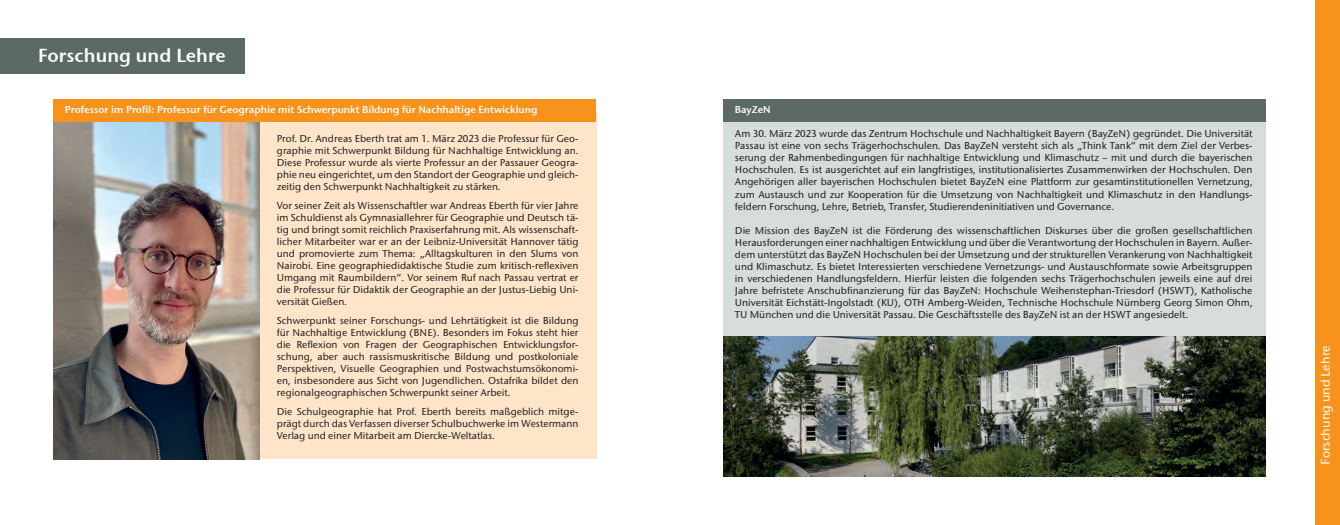
<style>
.page{position:relative;width:1340px;height:525px;background:#fff}
.page>*{position:absolute;margin:0;border:0;box-sizing:border-box;transform-origin:0 0}
.t1{font:18.75px "Stone Sans Semi ITCTT";color:#fff}
.t2{font:500 12.5px "Stone Sans ITC";color:#fff}
.t3{font:500 10px/12px "Stone Sans ITC";color:#231f20;text-align:justify}
.t4{font:10px "Stone Sans Semi ITCTT";color:#fff}
</style>
<div class="page">
<div style="left:1315px;top:0;width:24px;height:524px;background:#f7931d"></div>
<div style="left:0;top:39px;width:244px;height:35px;background:#5d6966"></div>
<div style="left:723px;top:111px;width:542px;height:363px;background:#d7dcdc"></div>
<div style="left:723px;top:99px;width:542px;height:22px;background:#5d6966"></div>
<img style="left:723px;top:336px;width:542px;height:140px">
<div style="left:53px;top:111px;width:543px;height:348px;background:#fee5ca"></div>
<img style="left:53px;top:121px;width:206px;height:338px">
<div style="left:53px;top:99px;width:542px;height:22px;background:#f7931d"></div>
<p class="t1" style="left:38px;top:44px;width:189px">Forschung und Lehre</p>
<p class="t4" style="left:65px;top:104px;width:474px">Professor im Profil: Professur für Geographie mit Schwerpunkt Bildung für Nachhaltige Entwicklung</p>
<p class="t3" style="left:277px;top:132px;width:303px">Prof. Dr. Andreas Eberth trat am 1. März 2023 die Professur für Geo&shy;graphie mit Schwerpunkt Bildung für Nachhaltige Entwicklung an.<br>Diese Professur wurde als vierte Professur an der Passauer Geogra&shy;phie neu eingerichtet, um den Standort der Geographie und gleich&shy;zeitig den Schwerpunkt Nachhaltigkeit zu stärken.</p>
<p class="t3" style="left:277px;top:199px;width:303px">Vor seiner Zeit als Wissenschaftler war Andreas Eberth für vier Jahre im Schuldienst als Gymnasiallehrer für Geographie und Deutsch tä&shy;tig und bringt somit reichlich Praxiserfahrung mit. Als wissenschaft&shy;licher Mitarbeiter war er an der Leibniz-Universität Hannover tätig und promovierte zum Thema: „Alltagskulturen in den Slums von Nairobi. Eine geographiedidaktische Studie zum kritisch-reflexiven Umgang mit Raumbildern“. Vor seinem Ruf nach Passau vertrat er die Professur für Didaktik der Geographie an der Justus-Liebig Uni&shy;versität Gießen.</p>
<p class="t3" style="left:277px;top:314px;width:303px">Schwerpunkt seiner Forschungs- und Lehrtätigkeit ist die Bildung für Nachhaltige Entwicklung (BNE). Besonders im Fokus steht hier die Reflexion von Fragen der Geographischen Entwicklungsfor&shy;schung, aber auch rassismuskritische Bildung und postkoloniale Perspektiven, Visuelle Geographien und Postwachstumsökonomi&shy;en, insbesondere aus Sicht von Jugendlichen. Ostafrika bildet den regionalgeographischen Schwerpunkt seiner Arbeit.</p>
<p class="t3" style="left:277px;top:405px;width:303px">Die Schulgeographie hat Prof. Eberth bereits maßgeblich mitge&shy;prägt durch das Verfassen diverser Schulbuchwerke im Westermann Verlag und einer Mitarbeit am Diercke-Weltatlas.</p>
<p class="t4" style="left:735px;top:104px;width:37px">BayZeN</p>
<p class="t3" style="left:735px;top:128px;width:519px">Am 30. März 2023 wurde das Zentrum Hochschule und Nachhaltigkeit Bayern (BayZeN) gegründet. Die Universität Passau ist eine von sechs Trägerhochschulen. Das BayZeN versteht sich als „Think Tank“ mit dem Ziel der Verbes&shy;serung der Rahmenbedingungen für nachhaltige Entwicklung und Klimaschutz – mit und durch die bayerischen Hochschulen. Es ist ausgerichtet auf ein langfristiges, institutionalisiertes Zusammenwirken der Hochschulen. Den Angehörigen aller bayerischen Hochschulen bietet BayZeN eine Plattform zur gesamtinstitutionellen Vernetzung, zum Austausch und zur Kooperation für die Umsetzung von Nachhaltigkeit und Klimaschutz in den Handlungs&shy;feldern Forschung, Lehre, Betrieb, Transfer, Studierendeninitiativen und Governance.</p>
<p class="t3" style="left:735px;top:224px;width:519px">Die Mission des BayZeN ist die Förderung des wissenschaftlichen Diskurses über die großen gesellschaftlichen Herausforderungen einer nachhaltigen Entwicklung und über die Verantwortung der Hochschulen in Bayern. Außer&shy;dem unterstützt das BayZeN Hochschulen bei der Umsetzung und der strukturellen Verankerung von Nachhaltigkeit und Klimaschutz. Es bietet Interessierten verschiedene Vernetzungs- und Austauschformate sowie Arbeitsgruppen in verschiedenen Handlungsfeldern. Hierfür leisten die folgenden sechs Trägerhochschulen jeweils eine auf drei Jahre befristete Anschubfinanzierung für das BayZeN: Hochschule Weihenstephan-Triesdorf (HSWT), Katholische Universität Eichstätt-Ingolstadt (KU), OTH Amberg-Weiden, Technische Hochschule Nürnberg Georg Simon Ohm, TU München und die Universität Passau. Die Geschäftsstelle des BayZeN ist an der HSWT angesiedelt.</p>
<p class="t2" style="left:1317px;top:464px;width:121px;rotate:-90deg">Forschung und Lehre</p>
</div>
